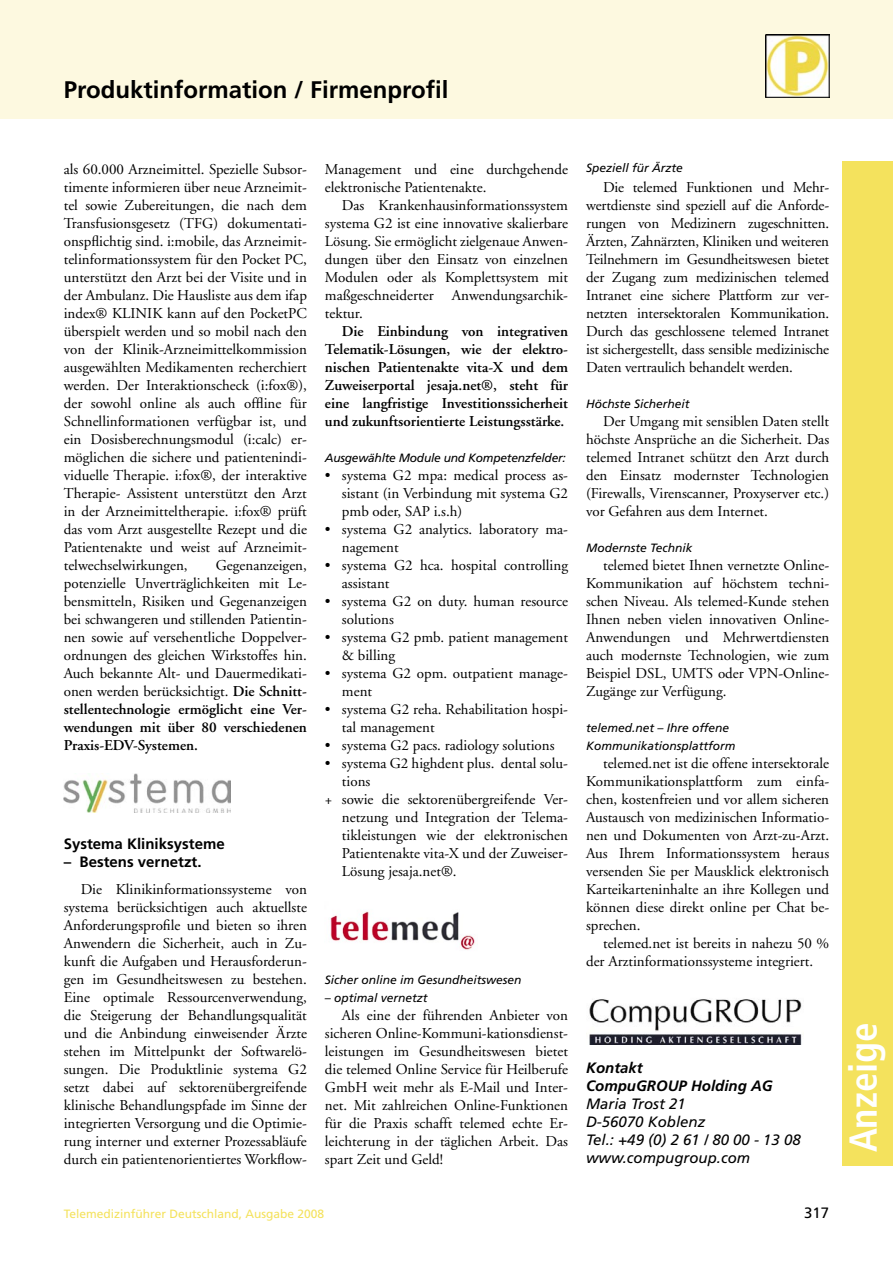
<style>
.page{position:relative;width:893px;height:1263px;background:#fff}
.page>*{position:absolute;margin:0;border:0;box-sizing:border-box;transform-origin:0 0}
.t1{font:700 condensed 39px "Frutiger";color:#fff}
.t2{font:700 24px "Frutiger";color:#000}
.Fließtext{font:15px/18px "Adobe Garamond";color:#000;text-align:justify}
.Fließtext_Einzug{font:15px/18px "Adobe Garamond";color:#000}
.Fließtext-2{font:600 15px/18px "Adobe Garamond";color:#000;text-align:justify}
.Autor{font:italic 15px/18px "Frutiger";color:#000}
.ZWÜ_1{font:700 15px "Frutiger";color:#000}
.t3{font:15px "Frutiger";color:#000}
.ZWÜ_4{font:italic 12px/18px "Frutiger";color:#000}
.t4{font:12px "Frutiger";color:#f4e25d}
.ZWÜ_4-2{font:italic 12px "Frutiger";letter-spacing:-.02em;color:#000}
.s1{font-weight:600}
.s2{font-weight:700}
</style>
<div class="page">
<div style="left:0;top:0;width:893px;height:119px;background:#fdf9e0"></div>
<img style="left:765px;top:34px;width:64px;height:64px">
<div style="left:842px;top:162px;width:51px;height:1004px;background:#f4e25d"></div>
<img style="left:64px;top:774px;width:166px;height:38px">
<img style="left:330px;top:911px;width:145px;height:39px">
<img style="left:589px;top:999px;width:213px;height:45px">
<h2 class="t2" style="left:64px;top:76px;width:386px">Produktinformation / Firmenprofil</h2>
<p class="Fließtext" style="left:64px;top:160px;width:245px">als 60.000 Arzneimittel. Spezielle Subsor&shy;timente informieren über neue Arzneimit&shy;tel sowie Zubereitungen, die nach dem Transfusionsgesetz (TFG) dokumentati&shy;onspflichtig sind. i:mobile, das Arzneimit&shy;telinformationssystem für den Pocket PC, unterstützt den Arzt bei der Visite und in der Ambulanz. Die Hausliste aus dem ifap index® KLINIK kann auf den PocketPC überspielt werden und so mobil nach den von der Klinik-Arzneimittelkommission ausgewählten Medikamenten recherchiert werden. Der Interaktionscheck (i:fox®), der sowohl online als auch offline für Schnellinformationen verfügbar ist, und ein Dosisberechnungsmodul (i:calc) er&shy;möglichen die sichere und patientenindi&shy;viduelle Therapie. i:fox®, der interaktive Therapie- Assistent unterstützt den Arzt in der Arzneimitteltherapie. i:fox® prüft das vom Arzt ausgestellte Rezept und die Patientenakte und weist auf Arzneimit&shy;telwechselwirkungen,</p>
<p class="Fließtext" style="left:64px;top:556px;width:245px;text-indent:152px">Gegenanzeigen, potenzielle Unverträglichkeiten mit Le&shy;bensmitteln, Risiken und Gegenanzeigen bei schwangeren und stillenden Patientin&shy;nen sowie auf versehentliche Doppelver&shy;ordnungen des gleichen Wirkstoffes hin.<br>Auch bekannte Alt- und Dauermedikati&shy;onen werden berücksichtigt. <span class="s1">Die Schnitt&shy;stellentechnologie ermöglicht eine Ver&shy;wendungen mit über 80 verschiedenen Praxis-EDV-Systemen.</span></p>
<p class="ZWÜ_1" style="left:64px;top:835px;width:162px">Systema Kliniksysteme</p>
<p class="ZWÜ_1" style="left:64px;top:853px;width:139px">– Bestens vernetzt.</p>
<p class="Fließtext" style="left:64px;top:880px;width:245px;text-indent:17px">Die Klinikinformationssysteme von systema berücksichtigen auch aktuellste Anforderungsprofile und bieten so ihren Anwendern die Sicherheit, auch in Zu&shy;kunft die Aufgaben und Herausforderun&shy;gen im Gesundheitswesen zu bestehen.<br>Eine optimale Ressourcenverwendung, die Steigerung der Behandlungsqualität und die Anbindung einweisender Ärzte stehen im Mittelpunkt der Softwarelö&shy;sungen. Die Produktlinie systema G2 setzt dabei auf sektorenübergreifende klinische Behandlungspfade im Sinne der integrierten Versorgung und die Optimie&shy;rung interner und externer Prozessabläufe durch ein patientenorientiertes Workflow-</p>
<p class="Fließtext" style="left:325px;top:160px;width:245px">Management und eine durchgehende elektronische Patientenakte.</p>
<p class="Fließtext" style="left:325px;top:196px;width:245px;text-indent:17px">Das Krankenhausinformationssystem systema G2 ist eine innovative skalierbare Lösung. Sie ermöglicht zielgenaue Anwen&shy;dungen über den Einsatz von einzelnen Modulen oder als Komplettsystem mit maßgeschneiderter Anwendungsarchik&shy;tektur.</p>
<p class="Fließtext-2" style="left:325px;top:322px;width:245px;text-indent:17px">Die Einbindung von integrativen Telematik-Lösungen, wie der elektro&shy;nischen Patientenakte vita-X und dem Zuweiserportal jesaja.net®, steht für eine langfristige Investitionssicherheit und zukunftsorientierte Leistungsstärke.</p>
<p class="ZWÜ_4-2" style="left:325px;top:450px;width:242px">Ausgewählte Module und Kompetenzfelder:</p>
<p class="Fließtext_Einzug" style="left:342px;top:466px;width:228px;text-align:justify;text-indent:-17px">• systema G2 mpa: medical process as&shy;sistant (in Verbindung mit systema G2 pmb oder, SAP i.s.h)</p>
<p class="Fließtext_Einzug" style="left:342px;top:520px;width:228px;text-indent:-17px">• systema G2 analytics. laboratory ma&shy;nagement</p>
<p class="Fließtext_Einzug" style="left:342px;top:556px;width:228px;text-indent:-17px">• systema G2 hca. hospital controlling assistant</p>
<p class="Fließtext_Einzug" style="left:342px;top:592px;width:228px;text-indent:-17px">• systema G2 on duty. human resource solutions</p>
<p class="Fließtext_Einzug" style="left:342px;top:628px;width:228px;text-indent:-17px">• systema G2 pmb. patient management &amp; billing</p>
<p class="Fließtext_Einzug" style="left:342px;top:664px;width:228px;text-indent:-17px">• systema G2 opm. outpatient manage&shy;ment</p>
<p class="Fließtext_Einzug" style="left:342px;top:700px;width:228px;text-indent:-17px">• systema G2 reha. Rehabilitation hospi&shy;tal management</p>
<p class="Fließtext_Einzug" style="left:325px;top:736px;width:231px">• systema G2 pacs. radiology solutions</p>
<p class="Fließtext_Einzug" style="left:342px;top:754px;width:228px;text-indent:-17px">• systema G2 highdent plus. dental solu&shy;tions</p>
<p class="Fließtext_Einzug" style="left:342px;top:790px;width:228px;text-align:justify;text-indent:-17px">+ sowie die sektorenübergreifende Ver&shy;netzung und Integration der Telema&shy;tikleistungen wie der elektronischen Patientenakte vita-X und der Zuweiser-Lösung jesaja.net®.</p>
<p class="ZWÜ_4" style="left:325px;top:970px;width:198px">Sicher online im Gesundheitswesen</p>
<p class="ZWÜ_4" style="left:325px;top:988px;width:104px">– optimal vernetzt</p>
<p class="Fließtext" style="left:325px;top:1006px;width:245px;text-indent:17px">Als eine der führenden Anbieter von sicheren Online-Kommuni-kationsdienst&shy;leistungen im Gesundheitswesen bietet die telemed Online Service für Heilberufe GmbH weit mehr als E-Mail und Inter&shy;net. Mit zahlreichen Online-Funktionen für die Praxis schafft telemed echte Er&shy;leichterung in der täglichen Arbeit. Das spart Zeit und Geld!</p>
<p class="ZWÜ_4" style="left:586px;top:159px;width:98px">Speziell für Ärzte</p>
<p class="Fließtext" style="left:586px;top:178px;width:245px;text-indent:17px">Die telemed Funktionen und Mehr&shy;wertdienste sind speziell auf die Anforde&shy;rungen von Medizinern zugeschnitten.<br>Ärzten, Zahnärzten, Kliniken und weiteren Teilnehmern im Gesundheitswesen bietet der Zugang zum medizinischen telemed Intranet eine sichere Plattform zur ver&shy;netzten intersektoralen Kommunikation.<br>Durch das geschlossene telemed Intranet ist sichergestellt, dass sensible medizinische Daten vertraulich behandelt werden.</p>
<p class="ZWÜ_4" style="left:586px;top:394px;width:105px">Höchste Sicherheit</p>
<p class="Fließtext" style="left:586px;top:412px;width:245px;text-indent:17px">Der Umgang mit sensiblen Daten stellt höchste Ansprüche an die Sicherheit. Das telemed Intranet schützt den Arzt durch den Einsatz modernster Technologien (Firewalls, Virenscanner, Proxyserver etc.) vor Gefahren aus dem Internet.</p>
<p class="ZWÜ_4" style="left:586px;top:538px;width:108px">Modernste Technik</p>
<p class="Fließtext" style="left:586px;top:556px;width:245px;text-indent:17px">telemed bietet Ihnen vernetzte Online-Kommunikation auf höchstem techni&shy;schen Niveau. Als telemed-Kunde stehen Ihnen neben vielen innovativen Online-Anwendungen und Mehrwertdiensten auch modernste Technologien, wie zum Beispiel DSL, UMTS oder VPN-Online-Zugänge zur Verfügung.</p>
<p class="ZWÜ_4" style="left:586px;top:718px;width:151px">telemed.net – Ihre offene<br>Kommunikationsplattform</p>
<p class="Fließtext" style="left:586px;top:754px;width:245px;text-indent:17px">telemed.net ist die offene intersektorale Kommunikationsplattform zum einfa&shy;chen, kostenfreien und vor allem sicheren Austausch von medizinischen Informatio&shy;nen und Dokumenten von Arzt-zu-Arzt.<br>Aus Ihrem Informationssystem heraus versenden Sie per Mausklick elektronisch Karteikarteninhalte an ihre Kollegen und können diese direkt online per Chat be&shy;sprechen.</p>
<p class="Fließtext" style="left:586px;top:934px;width:245px;text-indent:17px">telemed.net ist bereits in nahezu 50 % der Arztinformationssysteme integriert.</p>
<p class="Autor" style="left:586px;top:1058px;width:216px"><span class="s2">Kontakt<br>CompuGROUP Holding AG<br></span>Maria Trost 21<br>D-56070 Koblenz<br>Tel.: +49 (0) 2 61 / 80 00 - 13 08 www.compugroup.com</p>
<p class="t4" style="left:64px;top:1206px;width:262px">Telemedizinführer Deutschland, Ausgabe 2008</p>
<p class="t3" style="left:804px;top:1204px;width:27px">317</p>
<h1 class="t1" style="left:840px;top:1152px;width:132px;rotate:-90deg">Anzeige</h1>
</div>
